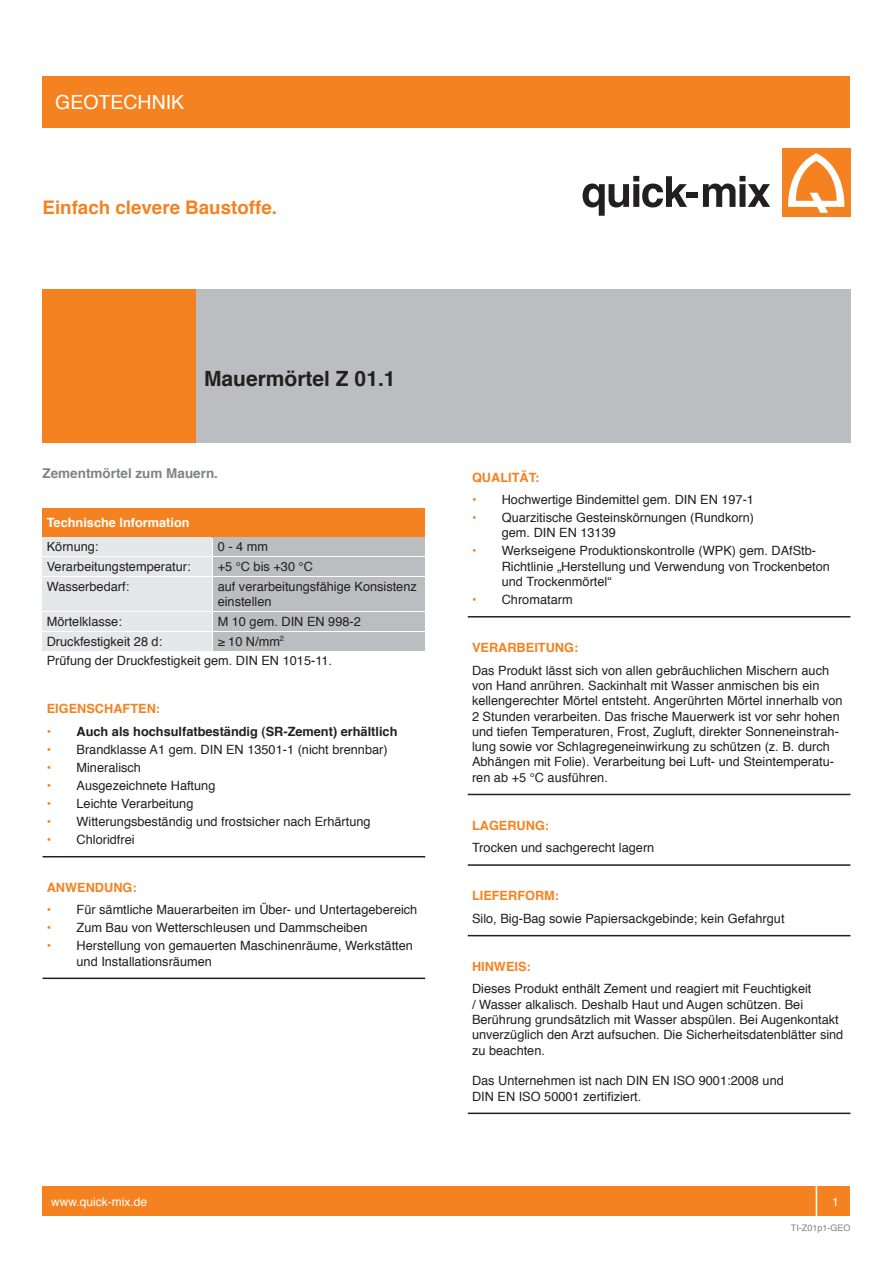
<style>
.page{position:relative;width:893px;height:1263px;background:#fff}
.page>*{position:absolute;margin:0;border:0;box-sizing:border-box;transform-origin:0 0}
.t1{font:700 21px "Helvetica";color:#231f20}
.t2{font:19.5px "Helvetica";color:#fff}
.t3{font:700 18.75px "Helvetica";color:#f58220}
.t4{font:700 13.5px "Helvetica";color:#808285}
.t5{font:12.75px/15.3px "Helvetica";color:#231f20}
.t6{font:700 12.75px "Helvetica";color:#f58220}
.t7{font:700 12.75px "Helvetica";color:#231f20}
.t8{font:700 12.75px "Helvetica";color:#fff}
.t9{font:12px "Helvetica";color:#fff}
.t10{font:9px "Helvetica";color:#808285}
</style>
<div class="page">
<div style="left:43px;top:77px;width:807px;height:51px;background:#f58220"></div>
<svg style="left:583px;top:176px;width:104px;height:40px"></svg>
<div style="left:686px;top:192px;width:12px;height:6px;background:#231f20"></div>
<svg style="left:703px;top:176px;width:67px;height:31px"></svg>
<div style="left:782px;top:149px;width:68px;height:68px;background:#f58220"></div>
<svg style="left:788px;top:153px;width:57px;height:60px"></svg>
<div style="left:43px;top:1186px;width:807px;height:30px;background:#f58220"></div>
<div style="left:816px;top:1181px;width:39px;height:40px;border:2px solid #fff"></div>
<div style="left:191px;top:289px;width:659px;height:153px;background:#bcbdc0"></div>
<div style="left:43px;top:289px;width:153px;height:153px;background:#f58220"></div>
<div style="left:43px;top:508px;width:382px;height:29px;background:#f58220"></div>
<div style="left:43px;top:537px;width:169px;height:19px;background:#e6e7e9"></div>
<div style="left:213px;top:537px;width:212px;height:19px;background:#bcbdc0"></div>
<div style="left:43px;top:557px;width:169px;height:19px;background:#e6e7e9"></div>
<div style="left:213px;top:557px;width:212px;height:19px;background:#bcbdc0"></div>
<div style="left:43px;top:577px;width:169px;height:34px;background:#e6e7e9"></div>
<div style="left:213px;top:577px;width:212px;height:34px;background:#bcbdc0"></div>
<div style="left:43px;top:612px;width:169px;height:18px;background:#e6e7e9"></div>
<div style="left:213px;top:612px;width:212px;height:18px;background:#bcbdc0"></div>
<div style="left:43px;top:632px;width:169px;height:18px;background:#e6e7e9"></div>
<div style="left:213px;top:632px;width:212px;height:18px;background:#bcbdc0"></div>
<hr style="left:43px;top:856px;width:382px;height:1px;background:#231f20">
<hr style="left:43px;top:977px;width:382px;height:2px;background:#231f20">
<hr style="left:468px;top:616px;width:382px;height:1px;background:#231f20">
<hr style="left:468px;top:794px;width:382px;height:1px;background:#231f20">
<hr style="left:468px;top:864px;width:382px;height:2px;background:#231f20">
<hr style="left:468px;top:935px;width:382px;height:1px;background:#231f20">
<hr style="left:468px;top:1112px;width:382px;height:2px;background:#231f20">
<p class="t2" style="left:55px;top:87px;width:130px">GEOTECHNIK</p>
<p class="t3" style="left:43px;top:192px;width:236px">Einfach clevere Baustoffe.</p>
<p class="t1" style="left:204px;top:361px;width:193px">Mauermörtel Z 01.1</p>
<p class="t4" style="left:43px;top:462px;width:177px">Zementmörtel zum Mauern.</p>
<p class="t8" style="left:47px;top:512px;width:144px">Technische Information</p>
<p class="t5" style="left:47px;top:539px;width:53px">Körnung:</p>
<p class="t5" style="left:218px;top:539px;width:52px">0 - 4 mm</p>
<p class="t5" style="left:47px;top:559px;width:145px">Verarbeitungstemperatur:</p>
<p class="t5" style="left:218px;top:559px;width:97px">+5 °C bis +30 °C</p>
<p class="t5" style="left:47px;top:579px;width:84px">Wasserbedarf:</p>
<p class="t5" style="left:218px;top:579px;width:201px">auf verarbeitungsfähige Konsistenz einstellen</p>
<p class="t5" style="left:47px;top:614px;width:77px">Mörtelklasse:</p>
<p class="t5" style="left:218px;top:614px;width:145px">M 10 gem. DIN EN 998-2</p>
<p class="t5" style="left:47px;top:634px;width:117px">Druckfestigkeit 28 d:</p>
<p class="t5" style="left:218px;top:634px;width:68px">≥ 10 N/mm<sup>2</sup></p>
<p class="t5" style="left:47px;top:654px;width:287px">Prüfung der Druckfestigkeit gem. DIN EN 1015-11.</p>
<p class="t6" style="left:47px;top:698px;width:115px">EIGENSCHAFTEN:</p>
<p class="t6" style="left:47px;top:721px;width:6px">•</p>
<p class="t7" style="left:77px;top:721px;width:322px">Auch als hochsulfatbeständig (SR-Zement) erhältlich</p>
<p class="t6" style="left:47px;top:739px;width:6px">•</p>
<p class="t5" style="left:77px;top:742px;width:313px">Brandklasse A1 gem. DIN EN 13501-1 (nicht brennbar)</p>
<p class="t6" style="left:47px;top:757px;width:6px">•</p>
<p class="t5" style="left:77px;top:760px;width:66px">Mineralisch</p>
<p class="t6" style="left:47px;top:775px;width:6px">•</p>
<p class="t5" style="left:77px;top:778px;width:140px">Ausgezeichnete Haftung</p>
<p class="t6" style="left:47px;top:793px;width:6px">•</p>
<p class="t5" style="left:77px;top:796px;width:118px">Leichte Verarbeitung</p>
<p class="t6" style="left:47px;top:811px;width:6px">•</p>
<p class="t5" style="left:77px;top:814px;width:296px">Witterungsbeständig und frostsicher nach Erhärtung</p>
<p class="t6" style="left:47px;top:829px;width:6px">•</p>
<p class="t5" style="left:77px;top:832px;width:60px">Chloridfrei</p>
<p class="t6" style="left:47px;top:877px;width:91px">ANWENDUNG:</p>
<p class="t6" style="left:47px;top:899px;width:6px">•</p>
<p class="t5" style="left:77px;top:902px;width:342px">Für sämtliche Mauerarbeiten im Über- und Untertagebereich</p>
<p class="t6" style="left:47px;top:917px;width:6px">•</p>
<p class="t5" style="left:77px;top:920px;width:293px">Zum Bau von Wetterschleusen und Dammscheiben</p>
<p class="t6" style="left:47px;top:935px;width:6px">•</p>
<p class="t5" style="left:77px;top:938px;width:338px">Herstellung von gemauerten Maschinenräume, Werkstätten und Installationsräumen</p>
<p class="t6" style="left:472px;top:467px;width:69px">QUALITÄT:</p>
<p class="t6" style="left:472px;top:489px;width:6px">•</p>
<p class="t5" style="left:502px;top:492px;width:254px">Hochwertige Bindemittel gem. DIN EN 197-1</p>
<p class="t6" style="left:472px;top:507px;width:6px">•</p>
<p class="t5" style="left:502px;top:510px;width:254px">Quarzitische Gesteinskörnungen (Rundkorn)</p>
<p class="t5" style="left:502px;top:525px;width:116px">gem. DIN EN 13139</p>
<p class="t6" style="left:472px;top:541px;width:6px">•</p>
<p class="t5" style="left:502px;top:544px;width:330px">Werkseigene Produktionskontrolle (WPK) gem. DAfStb-<br>Richtlinie „Herstellung und Verwendung von Trockenbeton und Trockenmörtel“</p>
<p class="t6" style="left:472px;top:589px;width:6px">•</p>
<p class="t5" style="left:502px;top:592px;width:72px">Chromatarm</p>
<p class="t6" style="left:472px;top:637px;width:108px">VERARBEITUNG:</p>
<p class="t5" style="left:472px;top:663px;width:372px">Das Produkt lässt sich von allen gebräuchlichen Mischern auch von Hand anrühren. Sackinhalt mit Wasser anmischen bis ein kellengerechter Mörtel entsteht. Angerührten Mörtel innerhalb von 2 Stunden verarbeiten. Das frische Mauerwerk ist vor sehr hohen und tiefen Temperaturen, Frost, Zugluft, direkter Sonneneinstrah&shy;lung sowie vor Schlagregeneinwirkung zu schützen (z. B. durch Abhängen mit Folie). Verarbeitung bei Luft- und Steintemperatu&shy;ren ab +5 °C ausführen.</p>
<p class="t6" style="left:472px;top:815px;width:79px">LAGERUNG:</p>
<p class="t5" style="left:472px;top:840px;width:184px">Trocken und sachgerecht lagern</p>
<p class="t6" style="left:472px;top:885px;width:89px">LIEFERFORM:</p>
<p class="t5" style="left:472px;top:911px;width:314px">Silo, Big-Bag sowie Papiersackgebinde; kein Gefahrgut</p>
<p class="t6" style="left:472px;top:956px;width:60px">HINWEIS:</p>
<p class="t5" style="left:472px;top:982px;width:373px">Dieses Produkt enthält Zement und reagiert mit Feuchtigkeit<br>/ Wasser alkalisch. Deshalb Haut und Augen schützen. Bei Berührung grundsätzlich mit Wasser abspülen. Bei Augenkontakt unverzüglich den Arzt aufsuchen. Die Sicherheitsdatenblätter sind zu beachten.</p>
<p class="t5" style="left:472px;top:1073px;width:313px">Das Unternehmen ist nach DIN EN ISO 9001:2008 und</p>
<p class="t5" style="left:472px;top:1089px;width:171px">DIN EN ISO 50001 zertifiziert.</p>
<p class="t9" style="left:51px;top:1192px;width:98px">www.quick-mix.de</p>
<p class="t9" style="left:832px;top:1192px;width:8px">1</p>
<p class="t10" style="left:791px;top:1221px;width:61px">TI-Z01p1-GEO</p>
</div>
